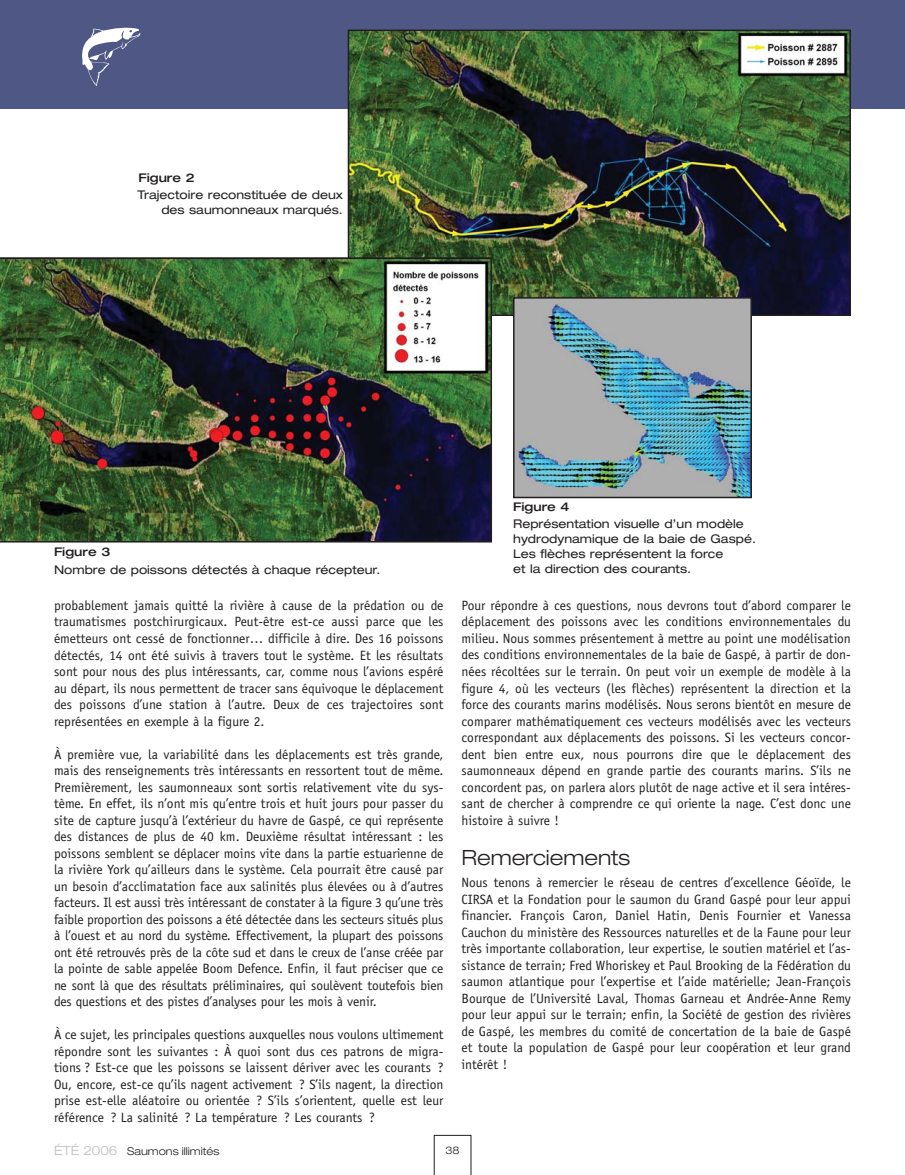
<style>
.page{position:relative;width:905px;height:1175px;background:#fff}
.page>*{position:absolute;margin:0;border:0;box-sizing:border-box;transform-origin:0 0}
.t1{font:300 expanded 21px "Helvetica Neue";color:#231f20}
.t2{font:13.5px/16.5px "Officina Sans";color:#231f20;text-align:justify}
.t3{font:expanded 12px/15px "Helvetica Neue";color:#231f20}
.t4{font:500 expanded 12px "Helvetica Neue";color:#231f20}
.t5{font:300 expanded 10.8px "Helvetica Neue";color:#231f20}
.t6{font:300 expanded 10.5px "Helvetica Neue";color:#231f20}
.s1{font-size:12.75px;color:#bbbdc0}
</style>
<div class="page">
<div style="left:0;top:0;width:904px;height:108px;background:#4f5885"></div>
<svg style="left:82px;top:28px;width:58px;height:58px"></svg>
<svg style="left:434px;top:1135px;width:37px;height:39px"></svg>
<img style="left:351px;top:33px;width:496px;height:280px">
<div style="left:348px;top:30px;width:502px;height:286px;border:2px solid #231f20"></div>
<img style="left:0;top:257px;width:492px;height:285px">
<img style="left:516px;top:300px;width:233px;height:195px">
<div style="left:513px;top:297px;width:239px;height:201px;border:2px solid #231f20"></div>
<p class="t4" style="left:138px;top:173px;width:58px">Figure 2</p>
<p class="t3" style="left:137px;top:188px;width:207px;text-align:right">Trajectoire reconstituée de deux des saumonneaux marqués.</p>
<p class="t4" style="left:54px;top:547px;width:58px">Figure 3</p>
<p class="t3" style="left:54px;top:563px;width:328px">Nombre de poissons détectés à chaque récepteur.</p>
<p class="t2" style="left:54px;top:598px;width:391px">probablement jamais quitté la rivière à cause de la prédation ou de traumatismes postchirurgicaux. Peut-être est-ce aussi parce que les émetteurs ont cessé de fonctionner… difficile à dire. Des 16 poissons détectés, 14 ont été suivis à travers tout le système. Et les résultats sont pour nous des plus intéressants, car, comme nous l’avions espéré au départ, ils nous permettent de tracer sans équivoque le déplacement des poissons d’une station à l’autre. Deux de ces trajectoires sont représentées en exemple à la figure 2.</p>
<p class="t2" style="left:54px;top:747px;width:391px">À première vue, la variabilité dans les déplacements est très grande, mais des renseignements très intéressants en ressortent tout de même.<br>Premièrement, les saumonneaux sont sortis relativement vite du sys&shy;tème. En effet, ils n’ont mis qu’entre trois et huit jours pour passer du site de capture jusqu’à l’extérieur du havre de Gaspé, ce qui représente des distances de plus de 40 km. Deuxième résultat intéressant : les poissons semblent se déplacer moins vite dans la partie estuarienne de la rivière York qu’ailleurs dans le système. Cela pourrait être causé par un besoin d’acclimatation face aux salinités plus élevées ou à d’autres facteurs. Il est aussi très intéressant de constater à la figure 3 qu’une très faible proportion des poissons a été détectée dans les secteurs situés plus à l’ouest et au nord du système. Effectivement, la plupart des poissons ont été retrouvés près de la côte sud et dans le creux de l’anse créée par la pointe de sable appelée Boom Defence. Enfin, il faut préciser que ce ne sont là que des résultats préliminaires, qui soulèvent toutefois bien des questions et des pistes d’analyses pour les mois à venir.</p>
<p class="t2" style="left:54px;top:1027px;width:391px">À ce sujet, les principales questions auxquelles nous voulons ultimement répondre sont les suivantes : À quoi sont dus ces patrons de migra&shy;tions ? Est-ce que les poissons se laissent dériver avec les courants ?<br>Ou, encore, est-ce qu’ils nagent activement ? S’ils nagent, la direction prise est-elle aléatoire ou orientée ? S’ils s’orientent, quelle est leur référence ? La salinité ? La température ? Les courants ?</p>
<p class="t4" style="left:513px;top:502px;width:58px">Figure 4</p>
<p class="t3" style="left:513px;top:517px;width:244px">Représentation visuelle d’un modèle hydrodynamique de la baie de Gaspé.<br>Les flèches représentent la force<br>et la direction des courants.</p>
<p class="t2" style="left:461px;top:598px;width:391px">Pour répondre à ces questions, nous devrons tout d’abord comparer le déplacement des poissons avec les conditions environnementales du milieu. Nous sommes présentement à mettre au point une modélisation des conditions environnementales de la baie de Gaspé, à partir de don&shy;nées récoltées sur le terrain. On peut voir un exemple de modèle à la figure 4, où les vecteurs (les flèches) représentent la direction et la force des courants marins modélisés. Nous serons bientôt en mesure de comparer mathématiquement ces vecteurs modélisés avec les vecteurs correspondant aux déplacements des poissons. Si les vecteurs concor&shy;dent bien entre eux, nous pourrons dire que le déplacement des saumonneaux dépend en grande partie des courants marins. S’ils ne concordent pas, on parlera alors plutôt de nage active et il sera intéres&shy;sant de chercher à comprendre ce qui oriente la nage. C’est donc une histoire à suivre !</p>
<h1 class="t1" style="left:461px;top:850px;width:170px">Remerciements</h1>
<p class="t2" style="left:461px;top:875px;width:391px">Nous tenons à remercier le réseau de centres d’excellence Géoïde, le CIRSA et la Fondation pour le saumon du Grand Gaspé pour leur appui financier. François Caron, Daniel Hatin, Denis Fournier et Vanessa Cauchon du ministère des Ressources naturelles et de la Faune pour leur très importante collaboration, leur expertise, le soutien matériel et l’as&shy;sistance de terrain; Fred Whoriskey et Paul Brooking de la Fédération du saumon atlantique pour l’expertise et l’aide matérielle; Jean-François Bourque de l’Université Laval, Thomas Garneau et Andrée-Anne Remy pour leur appui sur le terrain; enfin, la Société de gestion des rivières de Gaspé, les membres du comité de concertation de la baie de Gaspé et toute la population de Gaspé pour leur coopération et leur grand intérêt !</p>
<p class="t5" style="left:54px;top:1147px;width:167px"><span class="s1">ÉTÉ 2006</span> Saumons illimités</p>
<p class="t6" style="left:445px;top:1146px;width:16px">38</p>
</div>
